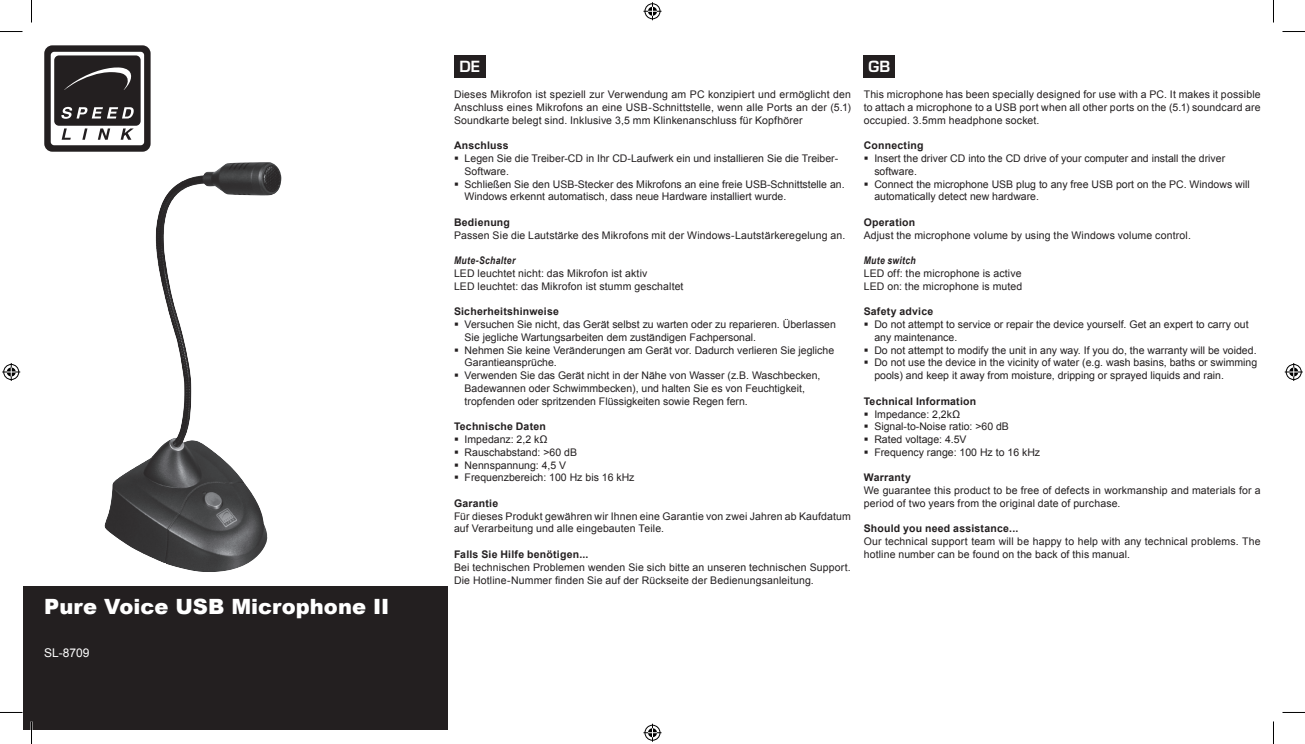
<style>
.page{position:relative;width:1305px;height:744px;background:#fff}
.page>*{position:absolute;margin:0;border:0;box-sizing:border-box;transform-origin:0 0}
.t1{font:900 21px "Arial";color:#fff}
.t2{font:600 15px "Eurostile";color:#fff}
.t3{font:12px "Arial";color:#fff}
.t4{font:10.5px/12.8px "Arial";color:#231f20}
.t5{font:700 10.5px "Arial";letter-spacing:.02em;color:#231f20}
.t6{font:italic 700 10.5px "Arial Narrow";letter-spacing:.03em;color:#231f20}
</style>
<div class="page">
<svg style="left:44px;top:45px;width:107px;height:107px;background:#353132"></svg>
<div style="left:51px;top:52px;width:93px;height:93px;background:#fff;border-radius:3px"></div>
<div style="left:56px;top:57px;width:83px;height:67px;background:#231f20;border-radius:3px"></div>
<div style="left:54px;top:55px;width:87px;height:71px;border:4px solid #231f20;border-radius:3px"></div>
<svg style="left:64px;top:67px;width:68px;height:23px"></svg>
<svg style="left:61px;top:107px;width:73px;height:12px"></svg>
<svg style="left:62px;top:128px;width:9px;height:12px"></svg>
<svg style="left:82px;top:128px;width:5px;height:12px"></svg>
<svg style="left:98px;top:128px;width:12px;height:12px"></svg>
<svg style="left:121px;top:128px;width:13px;height:12px"></svg>
<div style="left:23px;top:586px;width:424px;height:143px;background:#231f20"></div>
<div style="left:454px;top:56px;width:31px;height:22px;background:#231f20"></div>
<div style="left:863px;top:56px;width:32px;height:22px;background:#231f20"></div>
<img style="left:104px;top:162px;width:177px;height:410px">
<svg style="left:0;top:31px;width:22px;height:1px"></svg>
<svg style="left:1282px;top:31px;width:23px;height:1px"></svg>
<svg style="left:0;top:712px;width:22px;height:1px"></svg>
<svg style="left:1282px;top:712px;width:23px;height:1px"></svg>
<svg style="left:31px;top:0;width:1px;height:22px"></svg>
<svg style="left:31px;top:721px;width:1px;height:22px"></svg>
<svg style="left:1273px;top:0;width:1px;height:22px"></svg>
<svg style="left:1273px;top:721px;width:1px;height:22px"></svg>
<svg style="left:643px;top:2px;width:18px;height:18px"></svg>
<svg style="left:643px;top:723px;width:18px;height:18px"></svg>
<svg style="left:2px;top:363px;width:18px;height:18px"></svg>
<svg style="left:1284px;top:363px;width:18px;height:18px"></svg>
<h1 class="t1" style="left:44px;top:591px;width:346px">Pure Voice USB Microphone II</h1>
<p class="t3" style="left:44px;top:645px;width:47px">SL-8709</p>
<h2 class="t2" style="left:459px;top:57px;width:22px">DE</h2>
<h2 class="t2" style="left:868px;top:57px;width:23px">GB</h2>
<p class="t4" style="left:454px;top:88px;width:398px;text-align:justify">Dieses Mikrofon ist speziell zur Verwendung am PC konzipiert und ermöglicht den Anschluss eines Mikrofons an eine USB-Schnittstelle, wenn alle Ports an der (5.1)<br>Soundkarte belegt sind. Inklusive 3,5 mm Klinkenanschluss für Kopfhörer</p>
<p class="t5" style="left:454px;top:139px;width:56px">Anschluss</p>
<p class="t4" style="left:465px;top:152px;width:375px;text-indent:-11px">▪ Legen Sie die Treiber-CD in Ihr CD-Laufwerk ein und installieren Sie die Treiber-<br>Software.</p>
<p class="t4" style="left:465px;top:178px;width:381px;text-indent:-11px">▪ Schließen Sie den USB-Stecker des Mikrofons an eine freie USB-Schnittstelle an.<br>Windows erkennt automatisch, dass neue Hardware installiert wurde.</p>
<p class="t5" style="left:454px;top:215px;width:57px">Bedienung</p>
<p class="t4" style="left:454px;top:229px;width:393px">Passen Sie die Lautstärke des Mikrofons mit der Windows-Lautstärkeregelung an.</p>
<p class="t6" style="left:454px;top:252px;width:63px">Mute-Schalter</p>
<p class="t4" style="left:454px;top:267px;width:231px">LED leuchtet nicht: das Mikrofon ist aktiv<br>LED leuchtet: das Mikrofon ist stumm geschaltet</p>
<p class="t5" style="left:454px;top:305px;width:106px">Sicherheitshinweise</p>
<p class="t4" style="left:465px;top:318px;width:373px;text-indent:-11px">▪ Versuchen Sie nicht, das Gerät selbst zu warten oder zu reparieren. Überlassen<br>Sie jegliche Wartungsarbeiten dem zuständigen Fachpersonal.</p>
<p class="t4" style="left:465px;top:343px;width:371px;text-indent:-11px">▪ Nehmen Sie keine Veränderungen am Gerät vor. Dadurch verlieren Sie jegliche<br>Garantieansprüche.</p>
<p class="t4" style="left:465px;top:369px;width:357px;text-indent:-11px">▪ Verwenden Sie das Gerät nicht in der Nähe von Wasser (z.B. Waschbecken,<br>Badewannen oder Schwimmbecken), und halten Sie es von Feuchtigkeit, tropfenden oder spritzenden Flüssigkeiten sowie Regen fern.</p>
<p class="t5" style="left:454px;top:419px;width:93px">Technische Daten</p>
<p class="t4" style="left:454px;top:433px;width:95px">▪ Impedanz: 2,2 kΩ</p>
<p class="t4" style="left:454px;top:445px;width:125px">▪ Rauschabstand: &gt;60 dB</p>
<p class="t4" style="left:454px;top:458px;width:114px">▪ Nennspannung: 4,5 V</p>
<p class="t4" style="left:454px;top:471px;width:182px">▪ Frequenzbereich: 100 Hz bis 16 kHz</p>
<p class="t5" style="left:454px;top:496px;width:46px">Garantie</p>
<p class="t4" style="left:454px;top:509px;width:398px">Für dieses Produkt gewähren wir Ihnen eine Garantie von zwei Jahren ab Kaufdatum auf Verarbeitung und alle eingebauten Teile.</p>
<p class="t5" style="left:454px;top:547px;width:136px">Falls Sie Hilfe benötigen...</p>
<p class="t4" style="left:454px;top:560px;width:398px">Bei technischen Problemen wenden Sie sich bitte an unseren technischen Support.<br>Die Hotline-Nummer finden Sie auf der Rückseite der Bedienungsanleitung.</p>
<p class="t4" style="left:863px;top:88px;width:398px;text-align:justify">This microphone has been specially designed for use with a PC. It makes it possible to attach a microphone to a USB port when all other ports on the (5.1) soundcard are occupied. 3.5mm headphone socket.</p>
<p class="t5" style="left:863px;top:139px;width:61px">Connecting</p>
<p class="t4" style="left:874px;top:152px;width:352px;text-indent:-11px">▪ Insert the driver CD into the CD drive of your computer and install the driver software.</p>
<p class="t4" style="left:874px;top:178px;width:377px;text-indent:-11px">▪ Connect the microphone USB plug to any free USB port on the PC. Windows will automatically detect new hardware.</p>
<p class="t5" style="left:863px;top:215px;width:53px">Operation</p>
<p class="t4" style="left:863px;top:229px;width:329px">Adjust the microphone volume by using the Windows volume control.</p>
<p class="t6" style="left:863px;top:252px;width:53px">Mute switch</p>
<p class="t4" style="left:863px;top:267px;width:160px">LED off: the microphone is active<br>LED on: the microphone is muted</p>
<p class="t5" style="left:863px;top:305px;width:71px">Safety advice</p>
<p class="t4" style="left:874px;top:318px;width:376px;text-indent:-11px">▪ Do not attempt to service or repair the device yourself. Get an expert to carry out any maintenance.</p>
<p class="t4" style="left:863px;top:343px;width:394px">▪ Do not attempt to modify the unit in any way. If you do, the warranty will be voided.</p>
<p class="t4" style="left:874px;top:356px;width:384px;text-indent:-11px">▪ Do not use the device in the vicinity of water (e.g. wash basins, baths or swimming pools) and keep it away from moisture, dripping or sprayed liquids and rain.</p>
<p class="t5" style="left:863px;top:394px;width:114px">Technical Information</p>
<p class="t4" style="left:863px;top:407px;width:98px">▪ Impedance: 2,2kΩ</p>
<p class="t4" style="left:863px;top:420px;width:147px">▪ Signal-to-Noise ratio: &gt;60 dB</p>
<p class="t4" style="left:863px;top:433px;width:104px">▪ Rated voltage: 4.5V</p>
<p class="t4" style="left:863px;top:445px;width:178px">▪ Frequency range: 100 Hz to 16 kHz</p>
<p class="t5" style="left:863px;top:470px;width:49px">Warranty</p>
<p class="t4" style="left:863px;top:484px;width:398px">We guarantee this product to be free of defects in workmanship and materials for a period of two years from the original date of purchase.</p>
<p class="t5" style="left:863px;top:521px;width:156px">Should you need assistance...</p>
<p class="t4" style="left:863px;top:535px;width:398px">Our technical support team will be happy to help with any technical problems. The hotline number can be found on the back of this manual.</p>
</div>
